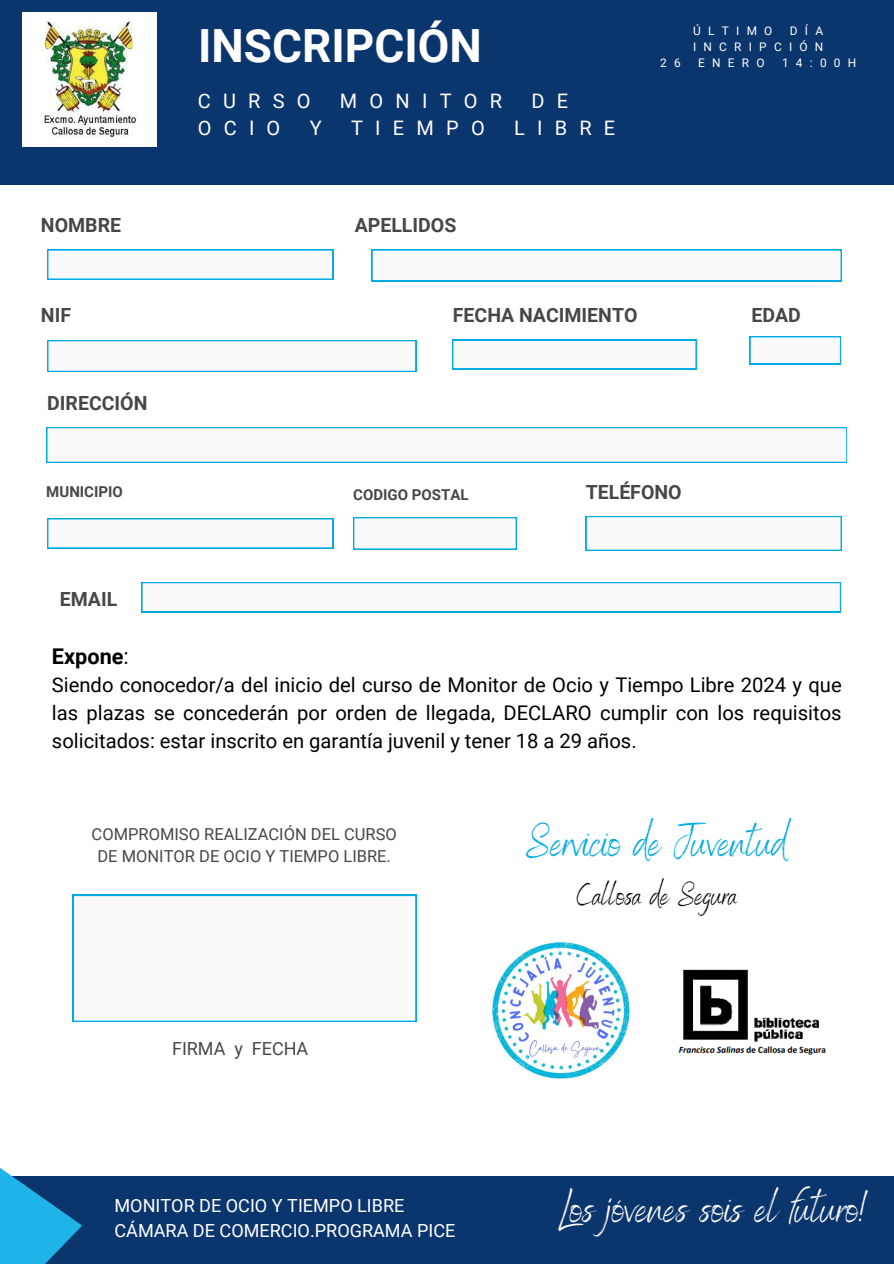
<style>
.page{position:relative;width:894px;height:1264px;background:#fff}
.page>*{position:absolute;margin:0;border:0;box-sizing:border-box;transform-origin:0 0}
.t1{font:700 45.75px "Roboto";color:#fff}
.t2{font:43.5px "Benedict";color:#fff}
.t3{font:43.5px "Benedict";color:#00aae5}
.t4{font:30.3px "Benedict";color:#000}
.t5{font:700 21.75px "Roboto";color:#000}
.t6{font:20.25px/28.2px "Roboto";color:#000;text-align:justify}
.t7{font:19.95px "Roboto";letter-spacing:.61em;color:#fff}
.t8{font:700 19.5px "Roboto";color:#474747}
.t9{font:18px "Roboto";color:#fff}
.t10{font:18px "Roboto";color:#474747}
.t11{font:16.5px/22.5px "Roboto";color:#474747;text-align:center}
.t12{font:700 15px "Roboto";color:#474747}
.t13{font:11.85px/15.8px "Roboto";letter-spacing:.61em;color:#fff;text-align:right}
.s1{font-weight:400}
</style>
<div class="page">
<div style="left:0;top:0;width:893px;height:185px;background:#0b356d"></div>
<svg style="left:47px;top:249px;width:286px;height:30px"></svg>
<svg style="left:585px;top:516px;width:256px;height:35px"></svg>
<svg style="left:73px;top:895px;width:343px;height:126px"></svg>
<svg style="left:353px;top:517px;width:163px;height:32px"></svg>
<svg style="left:141px;top:582px;width:699px;height:30px"></svg>
<div style="left:0;top:1175px;width:893px;height:88px;background:#0b356d"></div>
<svg style="left:0;top:1168px;width:82px;height:95px"></svg>
<img style="left:678px;top:969px;width:148px;height:86px">
<img style="left:22px;top:13px;width:134px;height:133px">
<img style="left:492px;top:942px;width:138px;height:137px">
<svg style="left:371px;top:249px;width:470px;height:32px"></svg>
<svg style="left:46px;top:427px;width:800px;height:36px"></svg>
<svg style="left:47px;top:518px;width:286px;height:30px"></svg>
<svg style="left:47px;top:340px;width:369px;height:32px"></svg>
<svg style="left:452px;top:340px;width:244px;height:29px"></svg>
<svg style="left:749px;top:336px;width:91px;height:28px"></svg>
<p class="t8" style="left:41px;top:213px;width:82px">NOMBRE</p>
<p class="t1" style="left:198px;top:19px;width:285px">INSCRIPCIÓN</p>
<p class="t7" style="left:198px;top:90px;width:114px">CURSO</p>
<p class="t7" style="left:340px;top:90px;width:163px">MONITOR</p>
<p class="t7" style="left:531px;top:90px;width:38px">D E</p>
<p class="t7" style="left:198px;top:117px;width:84px">OCIO</p>
<p class="t7" style="left:310px;top:117px;width:13px">Y</p>
<p class="t7" style="left:351px;top:117px;width:135px">TIEMPO</p>
<p class="t7" style="left:514px;top:117px;width:103px">LIBRE</p>
<p class="t8" style="left:354px;top:213px;width:103px">APELLIDOS</p>
<p class="t13" style="left:692px;top:23px;width:132px">DÍA<br>INCRIPCIÓN</p>
<p class="t13" style="left:693px;top:23px;width:81px">ÚLTIMO</p>
<p class="t13" style="left:660px;top:55px;width:22px">2 6</p>
<p class="t13" style="left:698px;top:55px;width:68px">ENERO</p>
<p class="t13" style="left:781px;top:55px;width:76px">14:00H</p>
<p class="t8" style="left:41px;top:303px;width:32px">NIF</p>
<p class="t8" style="left:453px;top:303px;width:186px">FECHA NACIMIENTO</p>
<p class="t8" style="left:751px;top:303px;width:51px">EDAD</p>
<p class="t8" style="left:47px;top:392px;width:102px">DIRECCIÓN</p>
<p class="t12" style="left:46px;top:483px;width:78px">MUNICIPIO</p>
<p class="t12" style="left:353px;top:485px;width:117px">CODIGO POSTAL</p>
<p class="t8" style="left:60px;top:588px;width:59px">EMAIL</p>
<p class="t8" style="left:585px;top:481px;width:97px">TELÉFONO</p>
<p class="t5" style="left:52px;top:643px;width:78px">Expone<span class="s1">:</span></p>
<p class="t6" style="left:52px;top:671px;width:791px">Siendo conocedor/a del inicio del curso de Monitor de Ocio y Tiempo Libre 2024 y que las plazas se concederán por orden de llegada, DECLARO cumplir con los requisitos solicitados: estar inscrito en garantía juvenil y tener 18 a 29 años.</p>
<p class="t11" style="left:92px;top:823px;width:306px">COMPROMISO REALIZACIÓN DEL CURSO<br>DE MONITOR DE OCIO Y TIEMPO LIBRE.</p>
<p class="t10" style="left:172px;top:1038px;width:138px">FIRMA y FECHA</p>
<p class="t9" style="left:114px;top:1195px;width:291px">MONITOR DE OCIO Y TIEMPO LIBRE</p>
<p class="t9" style="left:114px;top:1220px;width:342px">CÁMARA DE COMERCIO.PROGRAMA PICE</p>
<p class="t3" style="left:526px;top:814px;width:262px">Servicio de Juventud</p>
<p class="t4" style="left:576px;top:876px;width:162px">Callosa de Segura</p>
<p class="t2" style="left:558px;top:1180px;width:311px">Los jóvenes sois el futuro!</p>
</div>
